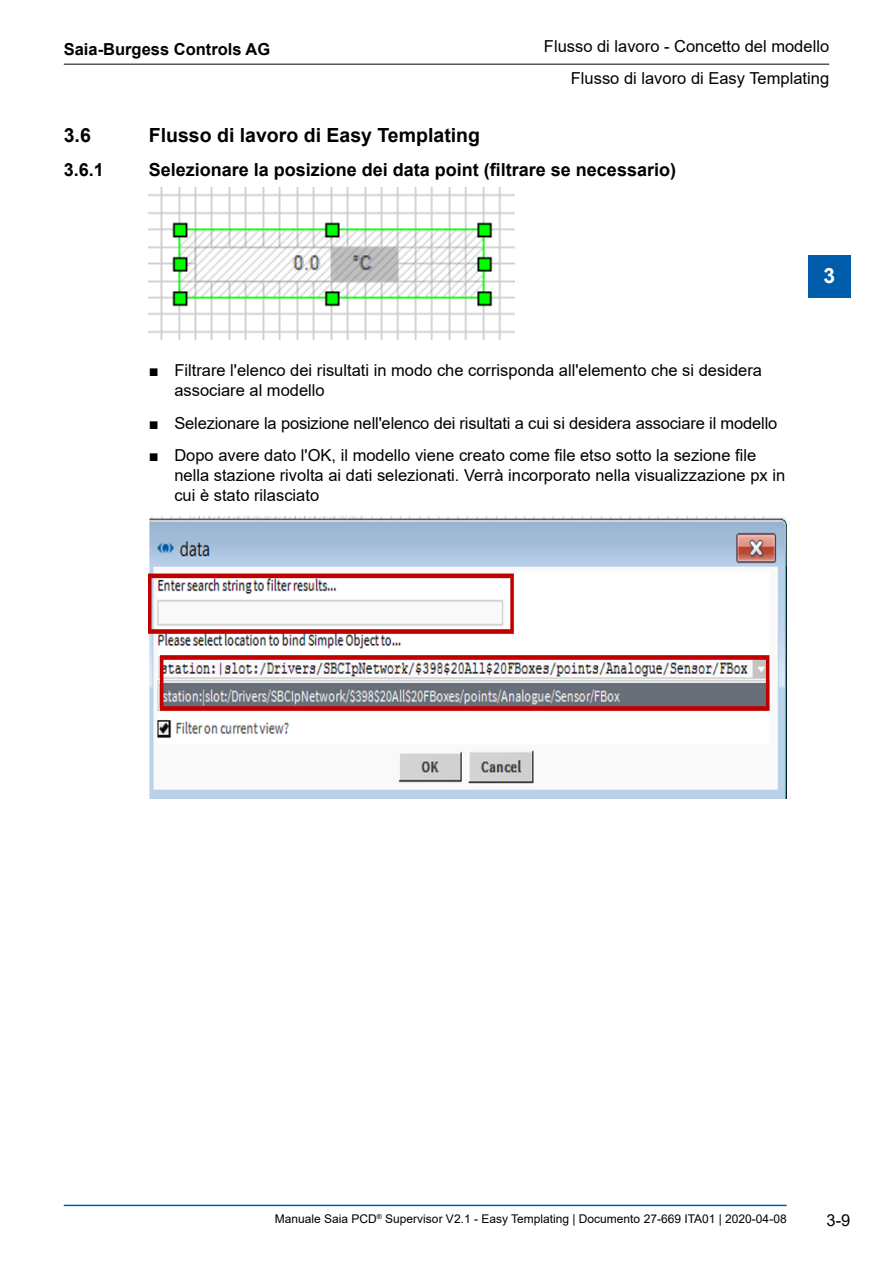
<style>
.page{position:relative;width:893px;height:1263px;background:#fff}
.page>*{position:absolute;margin:0;border:0;box-sizing:border-box;transform-origin:0 0}
.t1{font:700 21px "Arial";color:#fff}
.Ueberschrift_2{font:700 19.5px "Arial";color:#000}
.Ueberschrift_3{font:700 18px "Arial";color:#000}
.t2{font:16.5px/19.8px "Arial";color:#000}
.t3{font:700 16.5px "Arial";color:#000}
.t4{font:12px "Arial";color:#000}
</style>
<div class="page">
<hr style="left:64px;top:64px;width:765px;height:1px;background:#000">
<hr style="left:64px;top:1205px;width:723px;height:1px;background:#005da9">
<div style="left:808px;top:255px;width:42px;height:43px;background:#005da9"></div>
<img style="left:149px;top:188px;width:365px;height:152px">
<img style="left:149px;top:517px;width:638px;height:281px">
<p class="t3" style="left:64px;top:37px;width:208px">Saia-Burgess Controls AG</p>
<p class="t2" style="left:544px;top:37px;width:287px">Flusso di lavoro - Concetto del modello</p>
<p class="t2" style="left:571px;top:68px;width:260px">Flusso di lavoro di Easy Templating</p>
<p class="Ueberschrift_2" style="left:64px;top:121px;width:29px">3.6</p>
<p class="Ueberschrift_2" style="left:149px;top:121px;width:333px">Flusso di lavoro di Easy Templating</p>
<p class="Ueberschrift_3" style="left:64px;top:157px;width:42px">3.6.1</p>
<p class="Ueberschrift_3" style="left:149px;top:157px;width:529px">Selezionare la posizione dei data point (filtrare se necessario)</p>
<p class="t2" style="left:174px;top:361px;width:589px;text-indent:-26px">■ Filtrare l'elenco dei risultati in modo che corrisponda all'elemento che si desidera associare al modello</p>
<p class="t2" style="left:149px;top:413px;width:630px">■ Selezionare la posizione nell'elenco dei risultati a cui si desidera associare il modello</p>
<p class="t2" style="left:174px;top:445px;width:612px;text-indent:-26px">■ Dopo avere dato l'OK, il modello viene creato come file etso sotto la sezione file nella stazione rivolta ai dati selezionati. Verrà incorporato nella visualizzazione px in cui è stato rilasciato</p>
<p class="t1" style="left:823px;top:261px;width:13px">3</p>
<p class="t4" style="left:275px;top:1211px;width:513px">Manuale Saia PCD<sup>®</sup> Supervisor V2.1 - Easy Templating | Documento 27-669 ITA01 | 2020-04-08</p>
<p class="t2" style="left:827px;top:1210px;width:25px">3-9</p>
</div>
